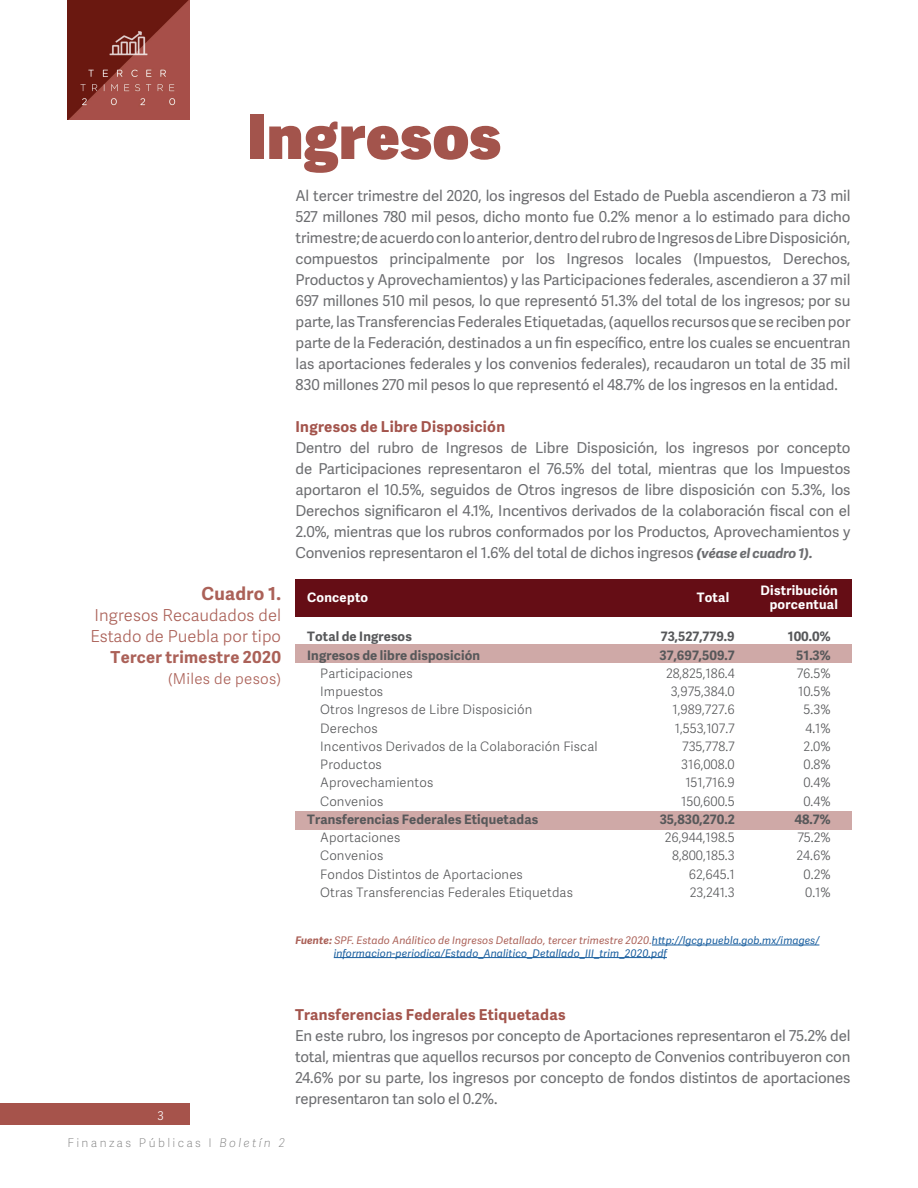
<style>
.page{position:relative;width:918px;height:1188px;background:#fff}
.page>*{position:absolute;margin:0;border:0;box-sizing:border-box;transform-origin:0 0}
.t1{font:800 61.5px "Adelle Sans";letter-spacing:.01em;color:#a3544c}
.t2{font:700 18px "Adelle Sans";letter-spacing:.02em;color:#ab6158}
.t3{font:300 16.5px/21px "Adelle Sans";letter-spacing:.005em;color:#ab6158}
.t4{font:700 16.5px "Adelle Sans";letter-spacing:.02em;color:#ab6158}
.t5{font:15px/21px "Adelle Sans";letter-spacing:-.01em;color:#6c6d70;text-align:justify}
.t6{font:700 15px "Adelle Sans";letter-spacing:.02em;color:#a3544c}
.t7{font:300 15px "Adelle Sans";letter-spacing:.02em;color:#ab6158}
.t8{font:300 13.05px/18.3px "Adelle Sans";letter-spacing:.01em;color:#57585a;text-align:right}
.t9{font:700 13.05px "Adelle Sans";letter-spacing:.01em;color:#57585a}
.t10{font:700 13.05px/14.4px "Adelle Sans";letter-spacing:.02em;color:#fff;text-align:right}
.t11{font:100 12px "Adelle Sans";letter-spacing:.2em;color:#808080}
.t12{font:300 12px "Adelle Sans";color:#fff}
.t13{font:italic 10.5px/12.6px "Adelle Sans";letter-spacing:.01em;color:#175d9e}
.s1{font-weight:700;font-style:italic;font-size:13.5px}
.s2{font-weight:700}
.s3{font-weight:700;color:#ab6158}
.s4{color:#ab6158}
.s5{font-style:italic}
</style>
<div class="page">
<img style="left:68px;top:0;width:122px;height:120px">
<div style="left:0;top:1104px;width:190px;height:21px;background:#a6534b"></div>
<hr style="left:652px;top:945px;width:167px;height:1px;background:#175d9e">
<hr style="left:334px;top:957px;width:333px;height:1px;background:#175d9e">
<div style="left:296px;top:579px;width:556px;height:38px;background:#650d15"></div>
<div style="left:296px;top:644px;width:556px;height:18px;background:#cfa9a7"></div>
<div style="left:296px;top:811px;width:556px;height:18px;background:#cfa9a7"></div>
<p class="t1" style="left:247px;top:91px;width:256px">Ingresos</p>
<p class="t2" style="left:202px;top:580px;width:81px">Cuadro 1.</p>
<p class="t3" style="left:90px;top:604px;width:192px">Ingresos Recaudados del<br>Estado de Puebla por tipo</p>
<p class="t4" style="left:111px;top:645px;width:172px">Tercer trimestre 2020</p>
<p class="t7" style="left:168px;top:668px;width:115px">(Miles de pesos)</p>
<p class="t5" style="left:296px;top:185px;width:557px">Al tercer trimestre del 2020, los ingresos del Estado de Puebla ascendieron a 73 mil 527 millones 780 mil pesos, dicho monto fue 0.2% menor a lo estimado para dicho trimestre; de acuerdo con lo anterior, dentro del rubro de Ingresos de Libre Disposición, compuestos principalmente por los Ingresos locales (Impuestos, Derechos, Productos y Aprovechamientos) y las Participaciones federales, ascendieron a 37 mil 697 millones 510 mil pesos, lo que representó 51.3% del total de los ingresos; por su parte, las Transferencias Federales Etiquetadas, (aquellos recursos que se reciben por parte de la Federación, destinados a un fin específico, entre los cuales se encuentran las aportaciones federales y los convenios federales), recaudaron un total de 35 mil 830 millones 270 mil pesos lo que representó el 48.7% de los ingresos en la entidad.</p>
<p class="t6" style="left:296px;top:416px;width:211px">Ingresos de Libre Disposición</p>
<p class="t5" style="left:296px;top:437px;width:557px">Dentro del rubro de Ingresos de Libre Disposición, los ingresos por concepto de Participaciones representaron el 76.5% del total, mientras que los Impuestos aportaron el 10.5%, seguidos de Otros ingresos de libre disposición con 5.3%, los Derechos significaron el 4.1%, Incentivos derivados de la colaboración fiscal con el 2.0%, mientras que los rubros conformados por los Productos, Aprovechamientos y Convenios representaron el 1.6% del total de dichos ingresos <span class="s1">(véase el cuadro 1).</span></p>
<p class="t10" style="left:307px;top:590px;width:63px">Concepto</p>
<p class="t10" style="left:697px;top:590px;width:34px">Total</p>
<p class="t10" style="left:761px;top:583px;width:79px">Distribución porcentual</p>
<p class="t8" style="left:660px;top:627px;width:77px"><span class="s2">73,527,779.9<br>37,697,509.7<br></span>28,825,186.4<br>3,975,384.0<br>1,989,727.6<br>1,553,107.7<br>735,778.7<br>316,008.0<br>151,716.9<br>150,600.5<br><span class="s2">35,830,270.2<br></span>26,944,198.5<br>8,800,185.3<br>62,645.1<br>23,241.3</p>
<p class="t8" style="left:788px;top:627px;width:44px"><span class="s2">100.0%<br>51.3%<br></span>76.5%<br>10.5%<br>5.3%<br>4.1%<br>2.0%<br>0.8%<br>0.4%<br>0.4%<br><span class="s2">48.7%<br></span>75.2%<br>24.6%<br>0.2%<br>0.1%</p>
<p class="t9" style="left:307px;top:627px;width:106px">Total de Ingresos</p>
<p class="t9" style="left:307px;top:645px;width:174px">Ingresos de libre disposición</p>
<p class="t8" style="left:320px;top:664px;width:94px">Participaciones</p>
<p class="t8" style="left:320px;top:682px;width:64px">Impuestos</p>
<p class="t8" style="left:320px;top:700px;width:214px">Otros Ingresos de Libre Disposición</p>
<p class="t8" style="left:320px;top:718px;width:59px">Derechos</p>
<p class="t8" style="left:320px;top:737px;width:279px">Incentivos Derivados de la Colaboración Fiscal</p>
<p class="t8" style="left:320px;top:755px;width:63px">Productos</p>
<p class="t8" style="left:320px;top:773px;width:115px">Aprovechamientos</p>
<p class="t8" style="left:320px;top:791px;width:65px">Convenios</p>
<p class="t9" style="left:307px;top:810px;width:233px">Transferencias Federales Etiquetadas</p>
<p class="t8" style="left:320px;top:828px;width:82px">Aportaciones</p>
<p class="t8" style="left:320px;top:846px;width:65px">Convenios</p>
<p class="t8" style="left:320px;top:864px;width:204px">Fondos Distintos de Aportaciones</p>
<p class="t8" style="left:320px;top:883px;width:254px">Otras Transferencias Federales Etiquetdas</p>
<p class="t13" style="left:334px;top:934px;width:487px;text-indent:-38px"><span class="s3">Fuente:</span> <span class="s4">SPF. Estado Análitico de Ingresos Detallado, tercer trimestre 2020.</span>http://lgcg.puebla.gob.mx/images/ informacion-periodica/Estado_Analitico_Detallado_III_trim_2020.pdf</p>
<p class="t12" style="left:158px;top:1108px;width:8px">3</p>
<p class="t11" style="left:68px;top:1134px;width:219px">Finanzas Públicas I <span class="s5">Boletín 2</span></p>
<p class="t6" style="left:295px;top:1004px;width:272px">Transferencias Federales Etiquetadas</p>
<p class="t5" style="left:295px;top:1025px;width:557px">En este rubro, los ingresos por concepto de Aportaciones representaron el 75.2% del total, mientras que aquellos recursos por concepto de Convenios contribuyeron con 24.6% por su parte, los ingresos por concepto de fondos distintos de aportaciones representaron tan solo el 0.2%.</p>
</div>
